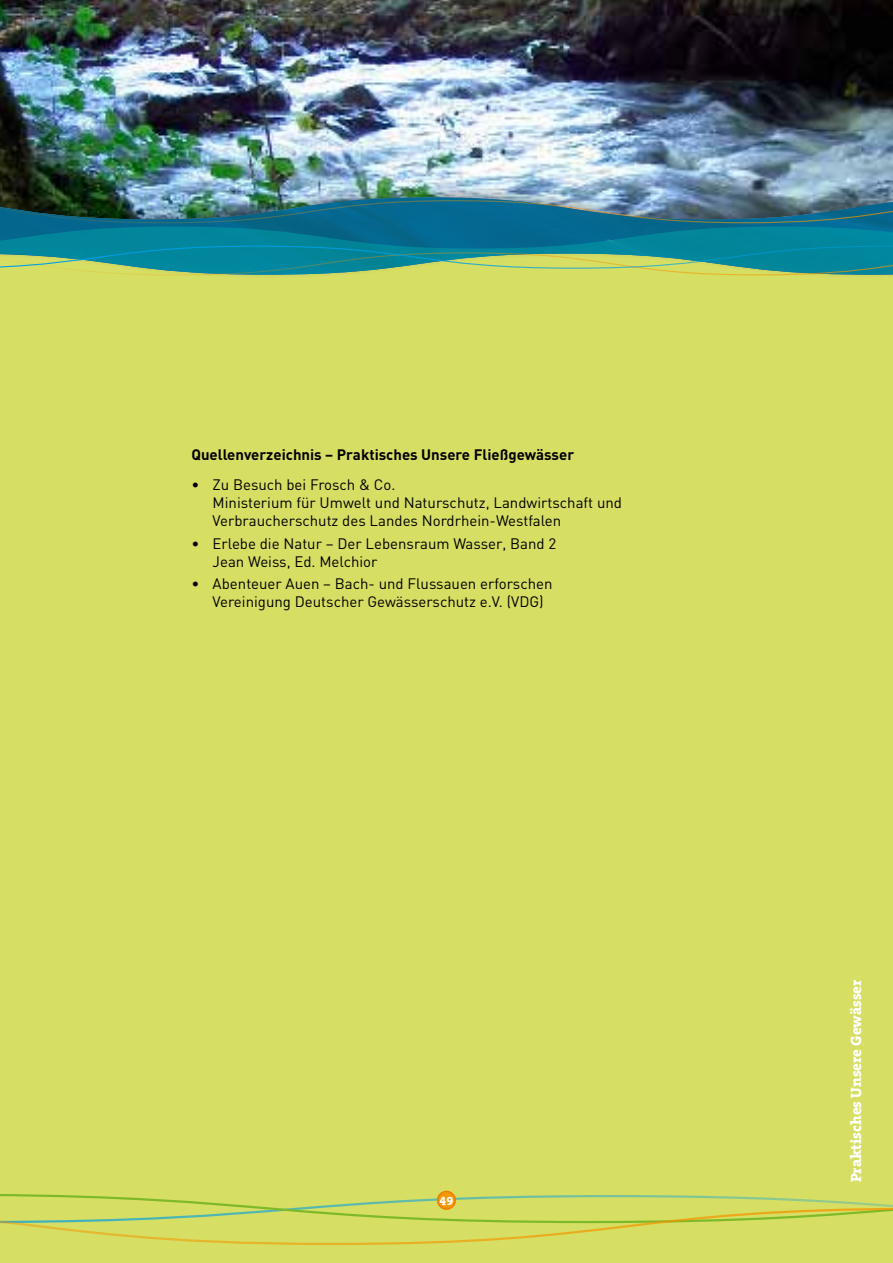
<style>
.page{position:relative;width:893px;height:1263px;background:#fff}
.page>*{position:absolute;margin:0;border:0;box-sizing:border-box;transform-origin:0 0}
.t1{font:15px/18px "DIN";color:#000}
.t2{font:700 15px "DIN";color:#000}
.t3{font:800 15px "The Serif";color:#fff}
.t4{font:800 12px "The Serif";color:#fff}
</style>
<div class="page">
<div style="left:0;top:221px;width:893px;height:1042px;background:#d6de64"></div>
<img style="left:0;top:0;width:893px;height:184px">
<div style="left:0;top:184px;width:893px;height:95px;background:#000;opacity:.4"></div>
<img style="left:0;top:197px;width:893px;height:3px">
<svg style="left:0;top:1192px;width:893px;height:53px"></svg>
<div style="left:438px;top:1191px;width:17px;height:18px;background:#f49600;border-radius:50%"></div>
<div style="left:437px;top:1191px;width:19px;height:19px;border:2px solid #ef7d00;border-radius:50%"></div>
<img style="left:0;top:200px;width:893px;height:76px">
<p class="t2" style="left:191px;top:444px;width:384px">Quellenverzeichnis – Praktisches Unsere Fließgewässer</p>
<p class="t1" style="left:213px;top:476px;width:411px;text-indent:-21px">• Zu Besuch bei Frosch &amp; Co.<br>Ministerium für Umwelt und Naturschutz, Landwirtschaft und<br>Verbraucherschutz des Landes Nordrhein-Westfalen</p>
<p class="t1" style="left:213px;top:534px;width:345px;text-indent:-21px">• Erlebe die Natur – Der Lebensraum Wasser, Band 2<br>Jean Weiss, Ed. Melchior</p>
<p class="t1" style="left:213px;top:574px;width:341px;text-indent:-21px">• Abenteuer Auen – Bach- und Flussauen erforschen<br>Vereinigung Deutscher Gewässerschutz e.V. (VDG)</p>
<p class="t4" style="left:440px;top:1188px;width:15px">49</p>
<p class="t3" style="left:843px;top:1182px;width:204px;rotate:-90deg">Praktisches Unsere Gewässer</p>
</div>
